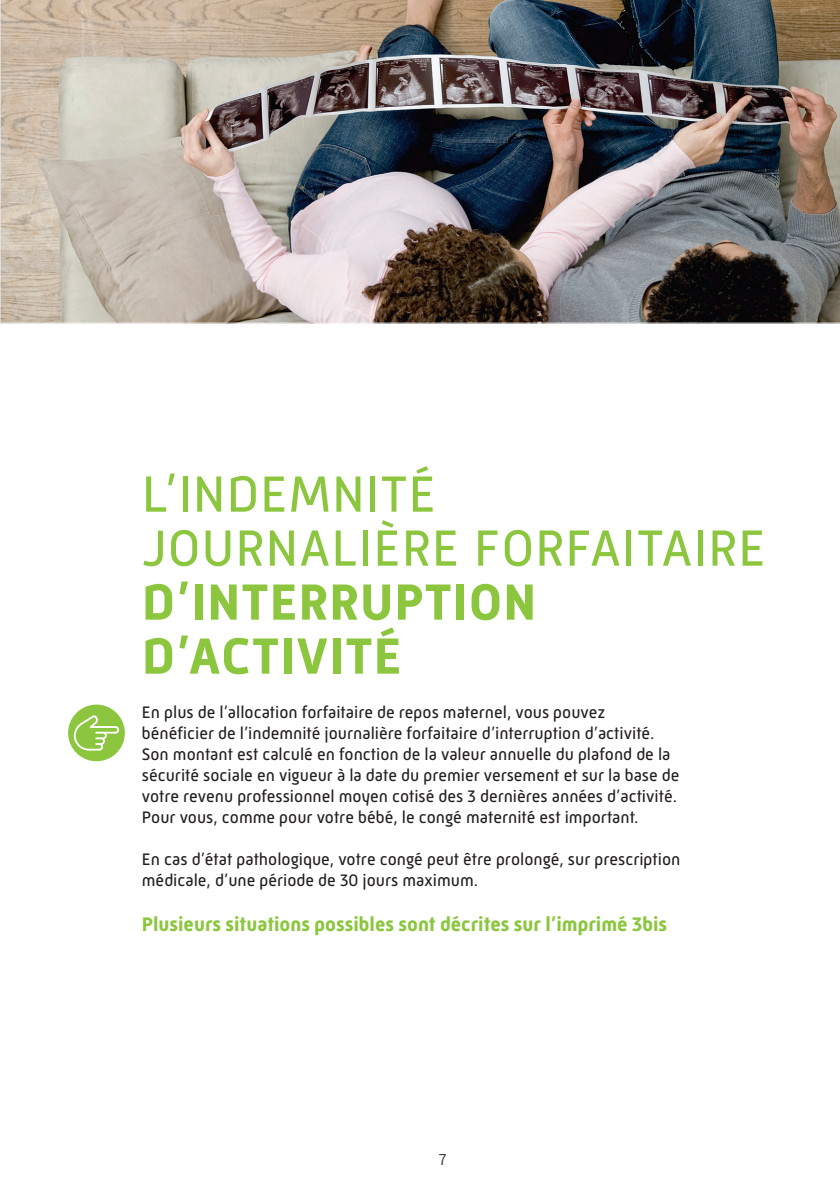
<style>
.page{position:relative;width:840px;height:1191px;background:#fff}
.page>*{position:absolute;margin:0;border:0;box-sizing:border-box;transform-origin:0 0}
.t1{font:52px/54px "Mic 32 New";letter-spacing:.02em;color:#8bc63e}
.t2{font:700 52px/54px "Mic 32 New";letter-spacing:.02em;color:#8bc63e}
.t3{font:700 20px "Mic 32 New";color:#8bc63e}
.t4{font:17px/21px "Mic 32 New";color:#231f20}
.t5{font:300 16px "Mic 32 New";color:#231f20}
</style>
<div class="page">
<img style="left:1px;top:0;width:838px;height:323px">
<svg style="left:0;top:0;width:1px;height:323px"></svg>
<div style="left:68px;top:704px;width:57px;height:57px;background:#8bc63e;border-radius:50%"></div>
<svg style="left:74px;top:715px;width:45px;height:35px"></svg>
<h1 class="t1" style="left:142px;top:467px;width:625px">L’INDEMNITÉ<br>JOURNALIÈRE FORFAITAIRE</h1>
<h1 class="t2" style="left:142px;top:575px;width:395px">D’INTERRUPTION<br>D’ACTIVITÉ</h1>
<p class="t4" style="left:142px;top:701px;width:539px">En plus de l’allocation forfaitaire de repos maternel, vous pouvez bénéficier de l’indemnité journalière forfaitaire d’interruption d’activité.<br>Son montant est calculé en fonction de la valeur annuelle du plafond de la sécurité sociale en vigueur à la date du premier versement et sur la base de votre revenu professionnel moyen cotisé des 3 dernières années d’activité.<br>Pour vous, comme pour votre bébé, le congé maternité est important.</p>
<p class="t4" style="left:142px;top:848px;width:539px">En cas d’état pathologique, votre congé peut être prolongé, sur prescription médicale, d’une période de 30 jours maximum.</p>
<p class="t3" style="left:142px;top:912px;width:526px">Plusieurs situations possibles sont décrites sur l’imprimé 3bis</p>
<p class="t5" style="left:438px;top:1150px;width:9px">7</p>
</div>
